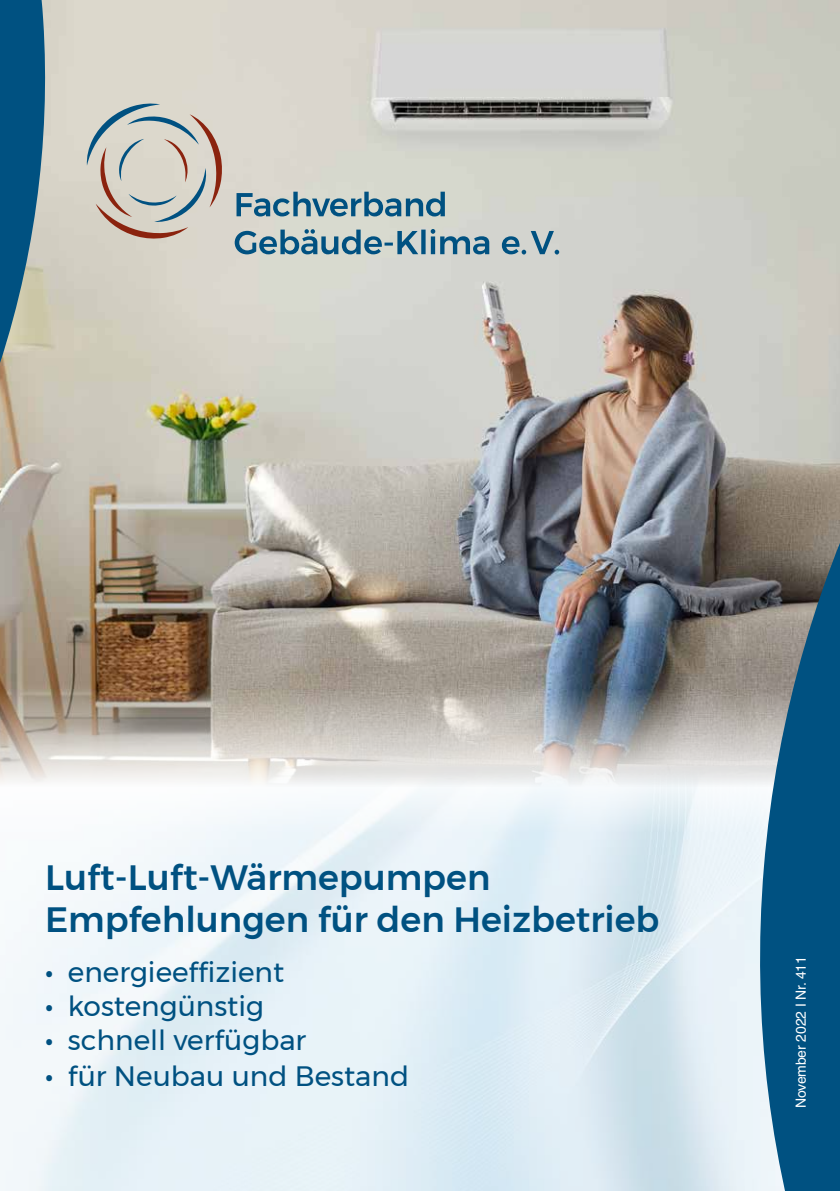
<style>
.page{position:relative;width:840px;height:1191px;background:#fff}
.page>*{position:absolute;margin:0;border:0;box-sizing:border-box;transform-origin:0 0}
.t1{font:500 35px/42px "Montserrat";color:#005181}
.t2{font:28px "Montserrat";color:#005181}
.t3{font:14px "Helvetica";letter-spacing:-.01em;color:#fff}
.s1{font-weight:500}
</style>
<div class="page">
<img style="left:51px;top:0;width:788px;height:704px">
<svg style="left:0;top:0;width:51px;height:704px;background:#7b9093"></svg>
<img style="left:0;top:704px;width:751px;height:487px">
<svg style="left:751px;top:99px;width:88px;height:1092px;background:#75929f"></svg>
<svg style="left:87px;top:104px;width:135px;height:135px;background:#c6c0b8"></svg>
<svg style="left:236px;top:192px;width:208px;height:24px;background:#82a3af"></svg>
<svg style="left:234px;top:229px;width:325px;height:25px;background:#8ba8b3"></svg>
<p class="t1" style="left:45px;top:856px;width:615px">Luft-Luft-Wärmepumpen<br>Empfehlungen für den Heizbetrieb</p>
<p class="t2" style="left:45px;top:951px;width:240px"><span class="s1">•</span> energieeffizient</p>
<p class="t2" style="left:45px;top:984px;width:220px"><span class="s1">•</span> kostengünstig</p>
<p class="t2" style="left:45px;top:1018px;width:263px"><span class="s1">•</span> schnell verfügbar</p>
<p class="t2" style="left:45px;top:1054px;width:365px"><span class="s1">•</span> für Neubau und Bestand</p>
<p class="t3" style="left:792px;top:1108px;width:153px;rotate:-90deg">November 2022 I Nr. 411</p>
</div>
